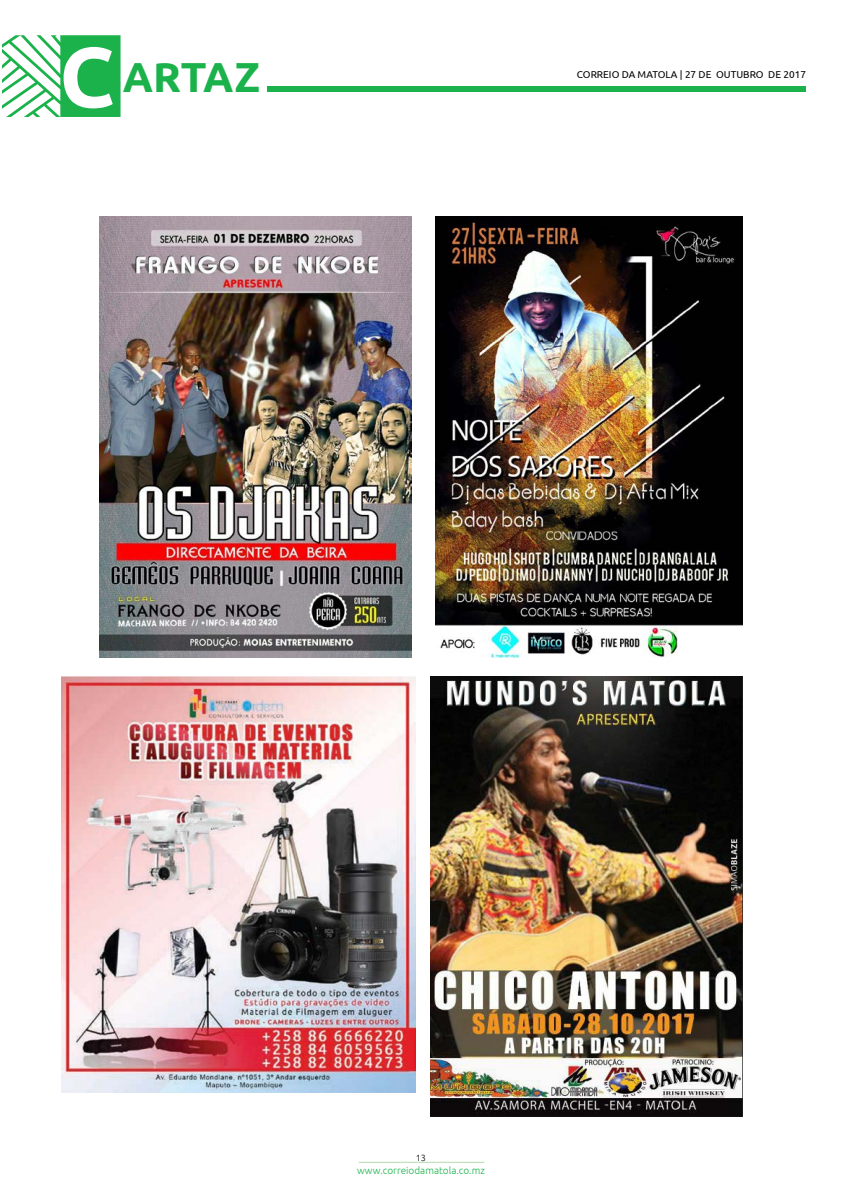
<style>
.page{position:relative;width:842px;height:1191px;background:#fff}
.page>*{position:absolute;margin:0;border:0;box-sizing:border-box;transform-origin:0 0}
.t1{font:700 42px "Ubuntu";letter-spacing:-.005em;color:#1bb24b}
.t2{font:10px "Ubuntu";color:#000}
.t3{font:300 10px "Ubuntu";color:#1bb24b}
.t4{font:300 9px "Ubuntu";color:#000}
.s1{font-size:85px;color:#fff}
</style>
<div class="page">
<svg style="left:2px;top:35px;width:119px;height:82px"></svg>
<hr style="left:359px;top:1161px;width:126px;height:1px;background:#b4dbb0">
<div style="left:267px;top:86px;width:539px;height:5px;background:#1bb24b"></div>
<img style="left:100px;top:217px;width:311px;height:440px">
<img style="left:61px;top:676px;width:354px;height:416px">
<img style="left:436px;top:217px;width:306px;height:440px">
<img style="left:431px;top:676px;width:311px;height:440px">
<h1 class="t1" style="left:59px;top:52px;width:202px"><span class="s1">C</span> ARTAZ</h1>
<p class="t2" style="left:577px;top:69px;width:231px">CORREIO DA MATOLA | 27 DE OUTUBRO DE 2017</p>
<p class="t4" style="left:416px;top:1152px;width:12px">13</p>
<p class="t3" style="left:357px;top:1164px;width:129px">www.correiodamatola.co.mz</p>
</div>
